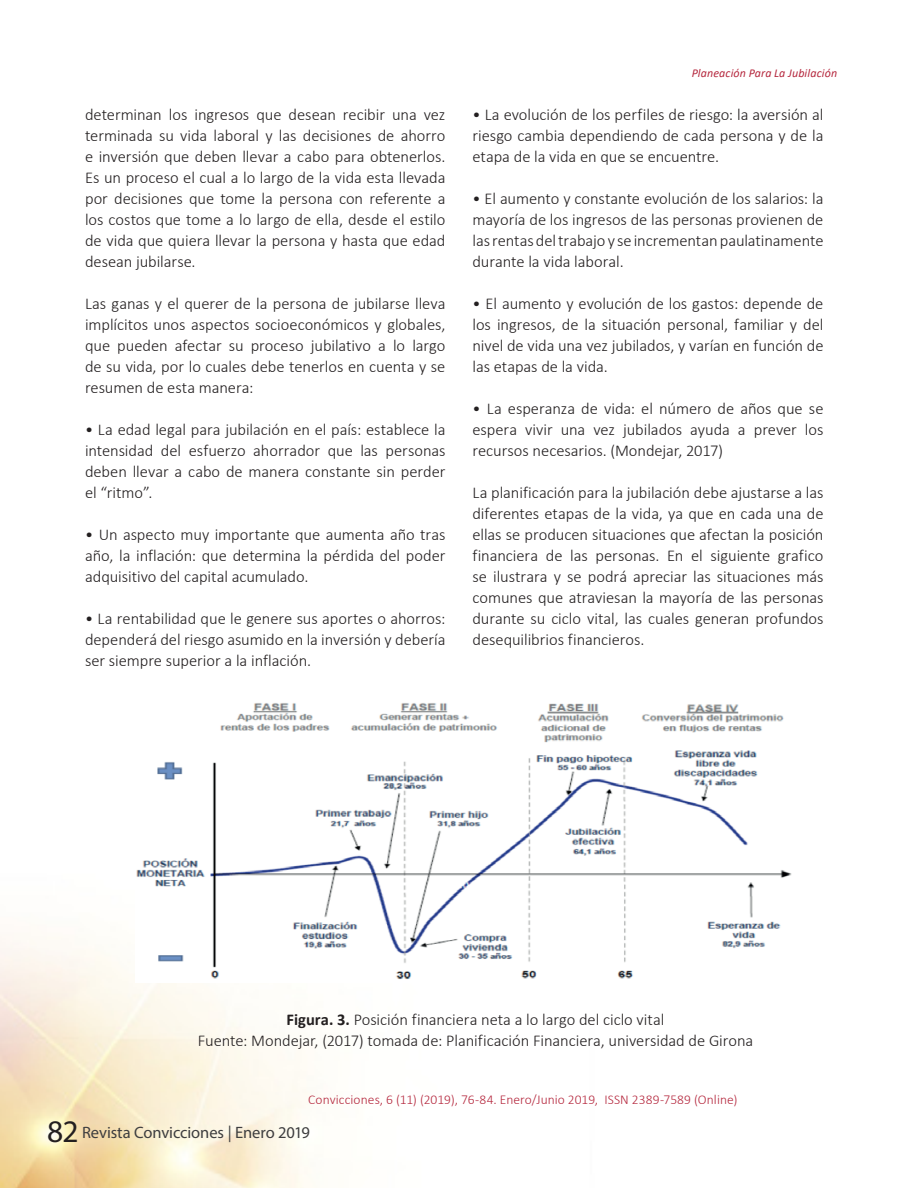
<style>
.page{position:relative;width:918px;height:1188px;background:#fff}
.page>*{position:absolute;margin:0;border:0;box-sizing:border-box;transform-origin:0 0}
.t1{font:300 16.5px/21px "Calibri";letter-spacing:-.005em;color:#231f20;text-align:justify}
.t2{font:16.5px "Myriad Pro";letter-spacing:-.005em;color:#3e3e3f}
.Sub2{font:300 13.5px "Calibri";letter-spacing:.005em;color:#b5283e}
.titulo{font:italic 12px "Calibri";letter-spacing:.01em;color:#b5283e}
.s1{font-weight:700}
.s2{font-size:31.5px;color:#231f20}
</style>
<div class="page">
<img style="left:0;top:936px;width:311px;height:252px">
<img style="left:135px;top:703px;width:657px;height:279px">
<p class="t1" style="left:85px;top:104px;width:362px">determinan los ingresos que desean recibir una vez terminada su vida laboral y las decisiones de ahorro e inversión que deben llevar a cabo para obtenerlos.<br>Es un proceso el cual a lo largo de la vida esta llevada por decisiones que tome la persona con referente a los costos que tome a lo largo de ella, desde el estilo de vida que quiera llevar la persona y hasta que edad desean jubilarse.</p>
<p class="t1" style="left:85px;top:293px;width:362px">Las ganas y el querer de la persona de jubilarse lleva implícitos unos aspectos socioeconómicos y globales, que pueden afectar su proceso jubilativo a lo largo de su vida, por lo cuales debe tenerlos en cuenta y se resumen de esta manera:</p>
<p class="t1" style="left:85px;top:419px;width:362px">• La edad legal para jubilación en el país: establece la intensidad del esfuerzo ahorrador que las personas deben llevar a cabo de manera constante sin perder el “ritmo”.</p>
<p class="t1" style="left:85px;top:524px;width:362px">• Un aspecto muy importante que aumenta año tras año, la inflación: que determina la pérdida del poder adquisitivo del capital acumulado.</p>
<p class="t1" style="left:85px;top:608px;width:362px">• La rentabilidad que le genere sus aportes o ahorros: dependerá del riesgo asumido en la inversión y debería ser siempre superior a la inflación.</p>
<p class="titulo" style="left:692px;top:65px;width:147px">Planeación Para La Jubilación</p>
<p class="t1" style="left:472px;top:104px;width:353px">• La evolución de los perfiles de riesgo: la aversión al riesgo cambia dependiendo de cada persona y de la etapa de la vida en que se encuentre.</p>
<p class="t1" style="left:472px;top:188px;width:352px">• El aumento y constante evolución de los salarios: la mayoría de los ingresos de las personas provienen de las rentas del trabajo y se incrementan paulatinamente durante la vida laboral.</p>
<p class="t1" style="left:472px;top:293px;width:353px">• El aumento y evolución de los gastos: depende de los ingresos, de la situación personal, familiar y del nivel de vida una vez jubilados, y varían en función de las etapas de la vida.</p>
<p class="t1" style="left:472px;top:398px;width:353px">• La esperanza de vida: el número de años que se espera vivir una vez jubilados ayuda a prever los recursos necesarios. (Mondejar, 2017)</p>
<p class="t1" style="left:472px;top:482px;width:353px">La planificación para la jubilación debe ajustarse a las diferentes etapas de la vida, ya que en cada una de ellas se producen situaciones que afectan la posición financiera de las personas. En el siguiente grafico se ilustrara y se podrá apreciar las situaciones más comunes que atraviesan la mayoría de las personas durante su ciclo vital, las cuales generan profundos desequilibrios financieros.</p>
<p class="t1" style="left:287px;top:1009px;width:379px"><span class="s1">Figura. 3.</span> Posición financiera neta a lo largo del ciclo vital</p>
<p class="t1" style="left:198px;top:1030px;width:557px">Fuente: Mondejar, (2017) tomada de: Planificación Financiera, universidad de Girona</p>
<p class="Sub2" style="left:308px;top:1091px;width:431px">Convicciones, 6 (11) (2019), 76-84. Enero/Junio 2019, ISSN 2389-7589 (Online)</p>
<p class="t2" style="left:47px;top:1122px;width:264px"><span class="s2">82</span> Revista Convicciones | Enero 2019</p>
</div>
